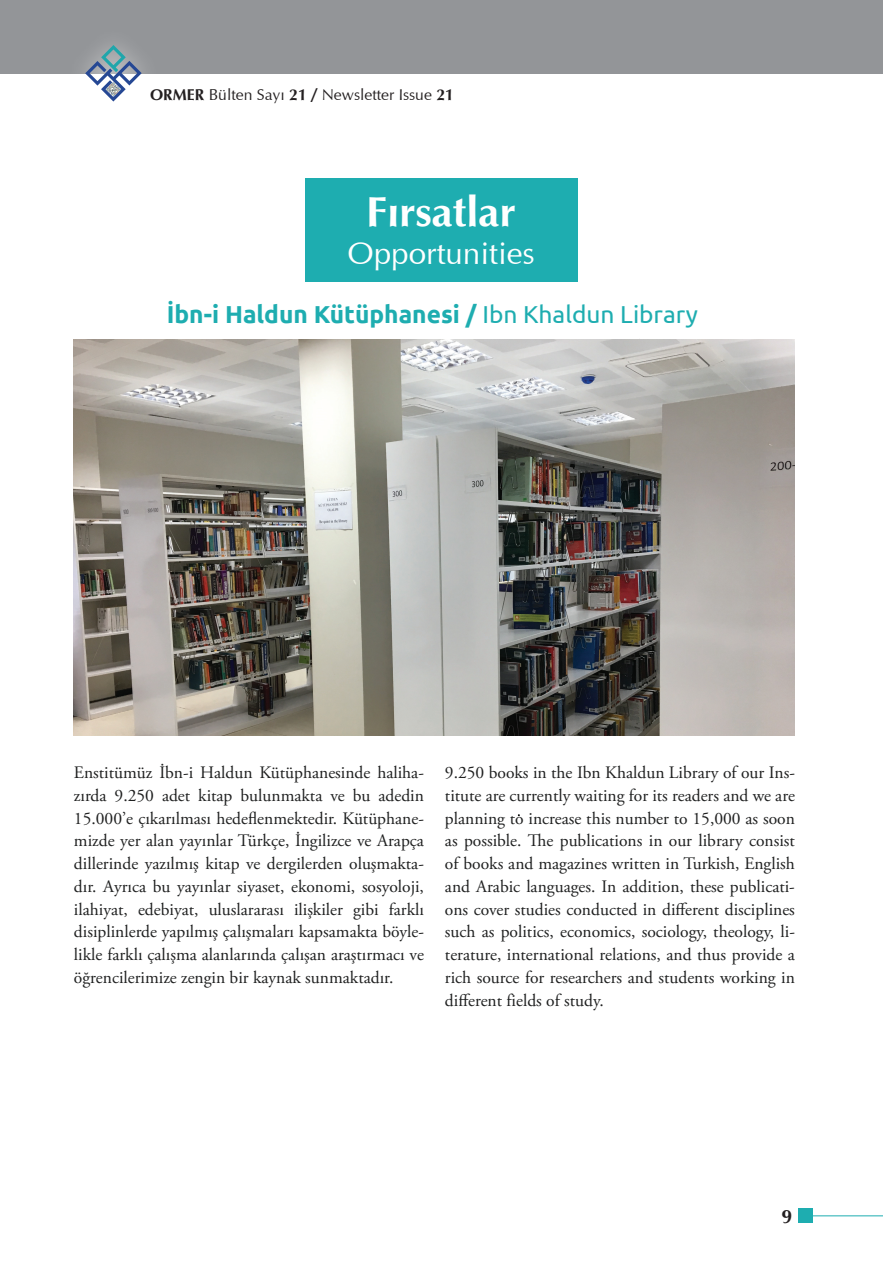
<style>
.page{position:relative;width:883px;height:1270px;background:#fff}
.page>*{position:absolute;margin:0;border:0;box-sizing:border-box;transform-origin:0 0}
.t1{font:700 42px "TR Oregon";color:#fff}
.t2{font:31.5px "TR Oregon";color:#fff}
.t3{font:700 24.5px "Ubuntu";color:#1eadb0}
.t4{font:700 19.25px "TR Oregon";color:#231f20}
.t5{font:17.5px/22.8px "Adobe Garamond Pro";color:#1f2020;text-align:justify}
.t6{font:15.75px "TR Oregon";color:#231f20}
.s1{font-weight:700}
.s2{font-weight:400}
</style>
<div class="page">
<div style="left:0;top:0;width:883px;height:73px;background:#939598"></div>
<hr style="left:798px;top:1215px;width:85px;height:1px;background:#1eadb0">
<div style="left:798px;top:1209px;width:14px;height:14px;background:#1eadb0"></div>
<div style="left:66px;top:26px;width:95px;height:95px;background:#fff;opacity:.75"></div>
<svg style="left:85px;top:45px;width:57px;height:57px"></svg>
<img style="left:74px;top:340px;width:721px;height:396px">
<div style="left:305px;top:179px;width:273px;height:103px;background:#1eadb0"></div>
<p class="t6" style="left:150px;top:85px;width:305px"><span class="s1">ORMER</span> Bülten Sayı <span class="s1">21 /</span> Newsletter Issue <span class="s1">21</span></p>
<h1 class="t1" style="left:366px;top:185px;width:151px">Fırsatlar</h1>
<h2 class="t2" style="left:347px;top:235px;width:189px">Opportunities</h2>
<h3 class="t3" style="left:167px;top:299px;width:533px">İbn-i Haldun Kütüphanesi / <span class="s2">Ibn Khaldun Library</span></h3>
<p class="t5" style="left:74px;top:762px;width:352px">Enstitümüz İbn-i Haldun Kütüphanesinde haliha&shy;zırda 9.250 adet kitap bulunmakta ve bu adedin 15.000’e çıkarılması hedeflenmektedir. Kütüphane&shy;mizde yer alan yayınlar Türkçe, İngilizce ve Arapça dillerinde yazılmış kitap ve dergilerden oluşmakta&shy;dır. Ayrıca bu yayınlar siyaset, ekonomi, sosyoloji, ilahiyat, edebiyat, uluslararası ilişkiler gibi farklı disiplinlerde yapılmış çalışmaları kapsamakta böyle&shy;likle farklı çalışma alanlarında çalışan araştırmacı ve öğrencilerimize zengin bir kaynak sunmaktadır.</p>
<p class="t5" style="left:445px;top:762px;width:352px">9.250 books in the Ibn Khaldun Library of our Ins&shy;titute are currently waiting for its readers and we are planning to increase this number to 15,000 as soon as possible. The publications in our library consist of books and magazines written in Turkish, English and Arabic languages. In addition, these publicati&shy;ons cover studies conducted in different disciplines such as politics, economics, sociology, theology, li&shy;terature, international relations, and thus provide a rich source for researchers and students working in different fields of study.</p>
<p class="t4" style="left:781px;top:1205px;width:12px">9</p>
</div>
